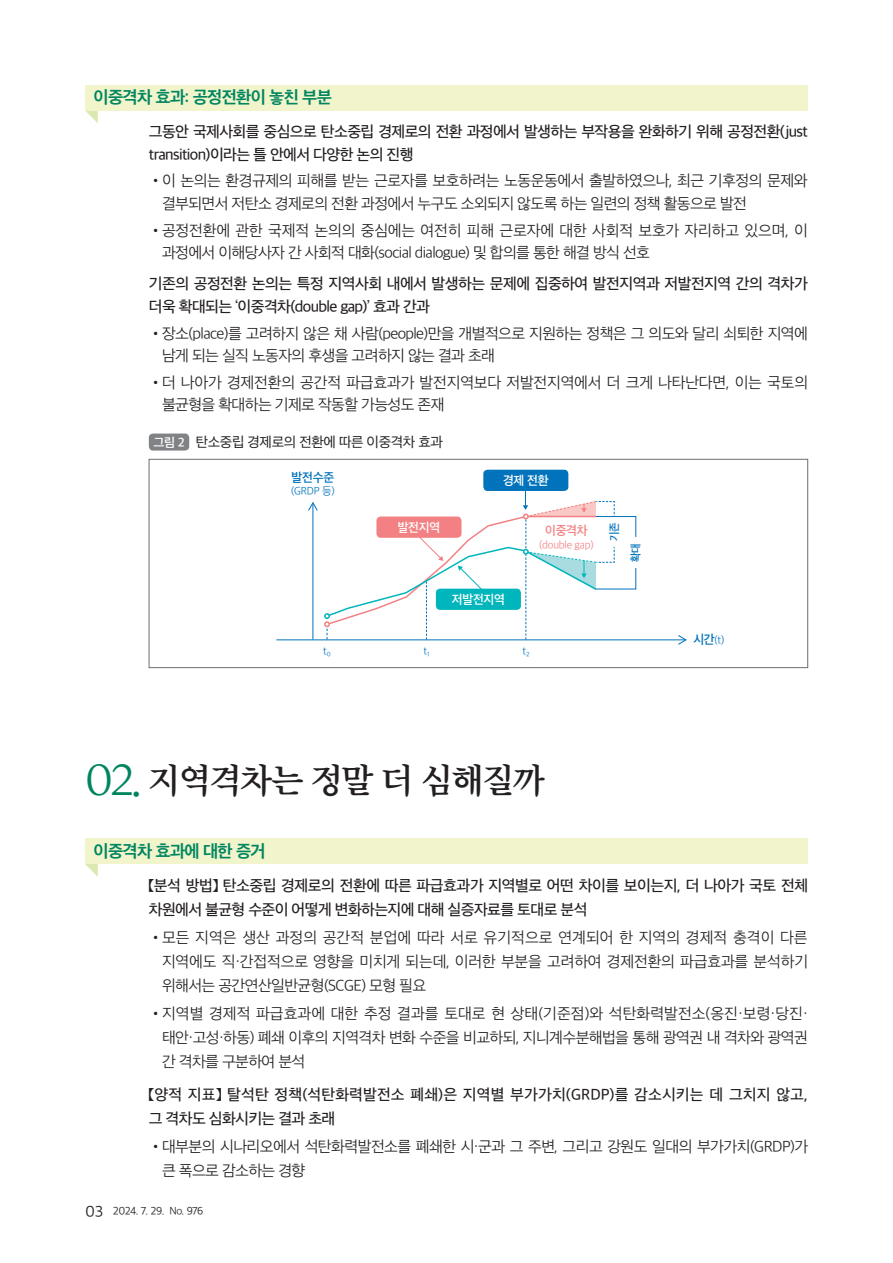
<style>
.page{position:relative;width:893px;height:1263px;background:#fff}
.page>*{position:absolute;margin:0;border:0;box-sizing:border-box;transform-origin:0 0}
.t1{font:34.5px "SD Myeongjo Neoa e Sm";letter-spacing:-.05em;color:#231f20}
.t2{font:16.5px "SD Gothic Neoa g Bd";letter-spacing:-.04em;color:#008561}
.t3{font:15px/24px "SD Gothic Neoa c Lt";letter-spacing:-.04em;color:#231f20}
.t4{font:15px/22.5px "SD Gothic Neoa e Md";letter-spacing:-.04em;color:#231f20}
.t5{font:15px/22.5px "SD Gothic Neoa c Lt";letter-spacing:-.015em;color:#231f20}
.t6{font:15px/24px "SD Gothic Neoa e Md";letter-spacing:.005em;color:#231f20}
.t7{font:13.5px "SD Gothic Neoa d Rg";letter-spacing:-.025em;color:#231f20}
.t8{font:12px "SD Gothic Neoa f Sm";letter-spacing:-.02em;color:#fff}
.t9{font:12px "SD Gothic Neoa f Sm";color:#0073bc}
.t10{font:12px "SD Gothic Neoa f Sm";color:#f38184}
.t11{font:10.5px "SD Gothic Neoa c Lt";letter-spacing:-.045em;color:#231f20}
.t12{font:10.5px "SD Gothic Neoa c Lt";color:#0073bc}
.t13{font:10.5px "SD Gothic Neoa c Lt";letter-spacing:-.02em;color:#f38184}
.t14{font:10.5px "SD Gothic Neoa f Sm";color:#0073bc}
.s1{font-family:"SD Gothic Neoa f Sm";font-size:12px;color:#fff}
.s2{font-family:"SD Myeongjo Neoa b Lt";font-size:45px;color:#008561}
.s3{font-family:"SD Gothic Neoa f Sm";font-size:12px}
.s4{font-size:15px}
</style>
<div class="page">
<svg style="left:86px;top:111px;width:12px;height:12px"></svg>
<div style="left:85px;top:85px;width:723px;height:26px;background:#f2f5cb"></div>
<svg style="left:85px;top:864px;width:13px;height:13px"></svg>
<div style="left:85px;top:838px;width:723px;height:26px;background:#f2f5cb"></div>
<div style="left:149px;top:459px;width:659px;height:209px;border:1px solid #6c6d70"></div>
<div style="left:149px;top:434px;width:40px;height:17px;background:#808285;border-radius:4px"></div>
<div style="left:483px;top:470px;width:85px;height:21px;background:#0073bc;border-radius:4px"></div>
<hr style="left:276px;top:639px;width:409px;height:1px;background:#0073bc">
<hr style="left:313px;top:503px;width:1px;height:136px;background:#0073bc">
<svg style="left:678px;top:635px;width:9px;height:10px"></svg>
<svg style="left:308px;top:502px;width:10px;height:9px"></svg>
<svg style="left:324px;top:488px;width:291px;height:151px"></svg>
<p class="t2" style="left:94px;top:89px;width:240px">이중격차 효과: 공정전환이 놓친 부분</p>
<p class="t4" style="left:149px;top:120px;width:661px">그동안 국제사회를 중심으로 탄소중립 경제로의 전환 과정에서 발생하는 부작용을 완화하기 위해 공정전환(just transition)이라는 틀 안에서 다양한 논의 진행</p>
<p class="t3" style="left:162px;top:170px;width:647px;line-height:22.5px;text-indent:-13px">•이 논의는 환경규제의 피해를 받는 근로자를 보호하려는 노동운동에서 출발하였으나, 최근 기후정의 문제와 결부되면서 저탄소 경제로의 전환 과정에서 누구도 소외되지 않도록 하는 일련의 정책 활동으로 발전</p>
<p class="t3" style="left:162px;top:219px;width:647px;line-height:22.5px;text-indent:-13px">•공정전환에 관한 국제적 논의의 중심에는 여전히 피해 근로자에 대한 사회적 보호가 자리하고 있으며, 이 과정에서 이해당사자 간 사회적 대화(social dialogue) 및 합의를 통한 해결 방식 선호</p>
<p class="t4" style="left:149px;top:272px;width:661px">기존의 공정전환 논의는 특정 지역사회 내에서 발생하는 문제에 집중하여 발전지역과 저발전지역 간의 격차가 더욱 확대되는 ‘이중격차(double gap)’ 효과 간과</p>
<p class="t3" style="left:162px;top:322px;width:647px;line-height:22.5px;text-indent:-13px">•장소(place)를 고려하지 않은 채 사람(people)만을 개별적으로 지원하는 정책은 그 의도와 달리 쇠퇴한 지역에 남게 되는 실직 노동자의 후생을 고려하지 않는 결과 초래</p>
<p class="t5" style="left:162px;top:371px;width:648px;text-indent:-13px">•더 나아가 경제전환의 공간적 파급효과가 발전지역보다 저발전지역에서 더 크게 나타난다면, 이는 국토의 불균형을 확대하는 기제로 작동할 가능성도 존재</p>
<p class="t7" style="left:153px;top:435px;width:291px"><span class="s1">그림 2</span> 탄소중립 경제로의 전환에 따른 이중격차 효과</p>
<p class="t9" style="left:292px;top:471px;width:44px">발전수준</p>
<p class="t12" style="left:291px;top:486px;width:45px">(GRDP 등)</p>
<p class="t8" style="left:398px;top:521px;width:44px">발전지역</p>
<p class="t8" style="left:503px;top:474px;width:47px">경제 전환</p>
<p class="t10" style="left:545px;top:525px;width:44px">이중격차</p>
<p class="t13" style="left:539px;top:540px;width:56px">(double gap)</p>
<p class="t8" style="left:452px;top:593px;width:55px">저발전지역</p>
<p class="t14" style="left:609px;top:541px;width:20px;rotate:-90deg">기존</p>
<p class="t14" style="left:631px;top:562px;width:20px;rotate:-90deg">확대</p>
<p class="t12" style="left:323px;top:645px;width:9px">t<sub>0</sub></p>
<p class="t12" style="left:423px;top:645px;width:7px">t<sub>1</sub></p>
<p class="t12" style="left:523px;top:645px;width:8px">t<sub>2</sub></p>
<h1 class="t1" style="left:85px;top:763px;width:462px"><span class="s2">02.</span> 지역격차는 정말 더 심해질까</h1>
<p class="t12" style="left:693px;top:635px;width:33px"><span class="s3">시간</span>(t)</p>
<p class="t2" style="left:94px;top:842px;width:174px">이중격차 효과에 대한 증거</p>
<p class="t4" style="left:149px;top:873px;width:661px;line-height:24px">【분석 방법】 탄소중립 경제로의 전환에 따른 파급효과가 지역별로 어떤 차이를 보이는지, 더 나아가 국토 전체 차원에서 불균형 수준이 어떻게 변화하는지에 대해 실증자료를 토대로 분석</p>
<p class="t3" style="left:162px;top:925px;width:648px;text-align:justify;text-indent:-13px">•모든 지역은 생산 과정의 공간적 분업에 따라 서로 유기적으로 연계되어 한 지역의 경제적 충격이 다른 지역에도 직·간접적으로 영향을 미치게 되는데, 이러한 부분을 고려하여 경제전환의 파급효과를 분석하기 위해서는 공간연산일반균형(SCGE) 모형 필요</p>
<p class="t3" style="left:162px;top:1002px;width:647px;text-align:justify;text-indent:-13px">•지역별 경제적 파급효과에 대한 추정 결과를 토대로 현 상태(기준점)와 석탄화력발전소(옹진·보령·당진· 태안·고성·하동) 폐쇄 이후의 지역격차 변화 수준을 비교하되, 지니계수분해법을 통해 광역권 내 격차와 광역권 간 격차를 구분하여 분석</p>
<p class="t6" style="left:149px;top:1082px;width:661px">【양적 지표】 탈석탄 정책(석탄화력발전소 폐쇄)은 지역별 부가가치(GRDP)를 감소시키는 데 그치지 않고, 그 격차도 심화시키는 결과 초래</p>
<p class="t3" style="left:162px;top:1134px;width:648px;text-indent:-13px">•대부분의 시나리오에서 석탄화력발전소를 폐쇄한 시·군과 그 주변, 그리고 강원도 일대의 부가가치(GRDP)가 큰 폭으로 감소하는 경향</p>
<p class="t11" style="left:85px;top:1206px;width:120px"><span class="s4">03</span> 2024. 7. 29. No. 976</p>
</div>
